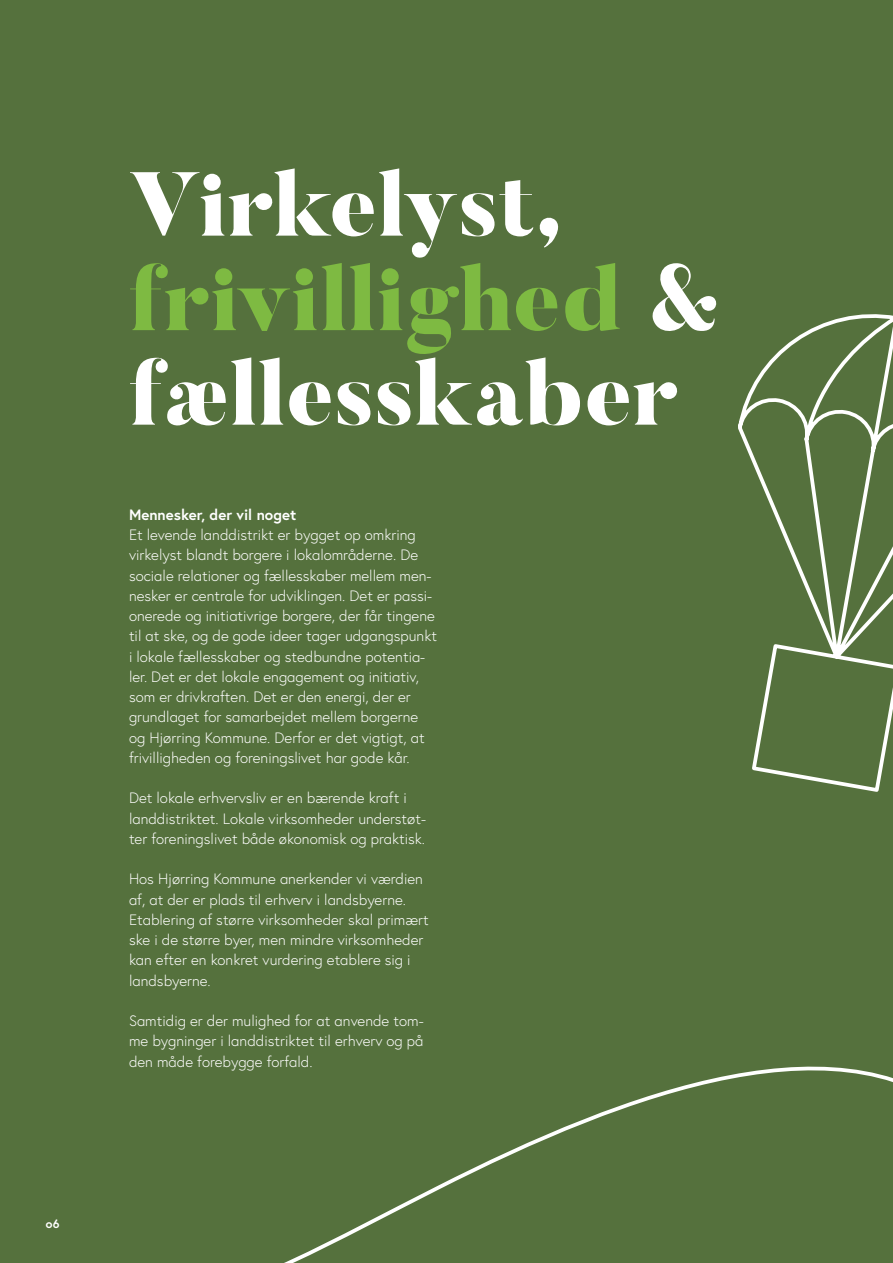
<style>
.page{position:relative;width:893px;height:1263px;background:#55713d}
.page>*{position:absolute;margin:0;border:0;box-sizing:border-box;transform-origin:0 0}
.t1{font:900 90px/94.5px "Butler";color:#fff}
.Brødtekst{font:300 15px/20.2px "Europa";color:#fff}
.Brødtekst-2{font:700 15px "Europa";color:#fff}
.Brødtekst-3{font:700 12px "Europa";color:#fff}
.s1{color:#7eba42}
</style>
<div class="page">
<svg style="left:738px;top:314px;width:155px;height:478px"></svg>
<svg style="left:284px;top:1066px;width:609px;height:197px"></svg>
<p class="Brødtekst-3" style="left:46px;top:1216px;width:15px">06</p>
<p class="t1" style="left:129px;top:160px;width:436px">Virkelyst,</p>
<p class="t1" style="left:129px;top:255px;width:593px"><span class="s1">frivillighed</span> &amp; fællesskaber</p>
<p class="Brødtekst-2" style="left:129px;top:504px;width:169px">Mennesker, der vil noget</p>
<p class="Brødtekst" style="left:129px;top:524px;width:288px">Et levende landdistrikt er bygget op omkring</p>
<p class="Brødtekst" style="left:129px;top:545px;width:291px">virkelyst blandt borgere i lokalområderne. De</p>
<p class="Brødtekst" style="left:129px;top:565px;width:310px">sociale relationer og fællesskaber mellem men&shy;nesker er centrale for udviklingen. Det er passi&shy;onerede og initiativrige borgere, der får tingene til at ske, og de gode ideer tager udgangspunkt</p>
<p class="Brødtekst" style="left:129px;top:646px;width:298px">i lokale fællesskaber og stedbundne potentia&shy;ler. Det er det lokale engagement og initiativ,</p>
<p class="Brødtekst" style="left:129px;top:686px;width:283px">som er drivkraften. Det er den energi, der er</p>
<p class="Brødtekst" style="left:129px;top:707px;width:291px">grundlaget for samarbejdet mellem borgerne</p>
<p class="Brødtekst" style="left:129px;top:727px;width:297px">og Hjørring Kommune. Derfor er det vigtigt, at</p>
<p class="Brødtekst" style="left:129px;top:747px;width:282px">frivilligheden og foreningslivet har gode kår.</p>
<p class="Brødtekst" style="left:129px;top:788px;width:279px">Det lokale erhvervsliv er en bærende kraft i</p>
<p class="Brødtekst" style="left:129px;top:808px;width:299px">landdistriktet. Lokale virksomheder understøt&shy;ter foreningslivet både økonomisk og praktisk.</p>
<p class="Brødtekst" style="left:129px;top:869px;width:295px">Hos Hjørring Kommune anerkender vi værdien</p>
<p class="Brødtekst" style="left:129px;top:889px;width:279px">af, at der er plads til erhverv i landsbyerne.</p>
<p class="Brødtekst" style="left:129px;top:909px;width:301px">Etablering af større virksomheder skal primært</p>
<p class="Brødtekst" style="left:129px;top:929px;width:296px">ske i de større byer, men mindre virksomheder</p>
<p class="Brødtekst" style="left:129px;top:950px;width:283px">kan efter en konkret vurdering etablere sig i</p>
<p class="Brødtekst" style="left:129px;top:970px;width:83px">landsbyerne.</p>
<p class="Brødtekst" style="left:129px;top:1010px;width:296px">Samtidig er der mulighed for at anvende tom&shy;me bygninger i landdistriktet til erhverv og på</p>
<p class="Brødtekst" style="left:129px;top:1051px;width:185px">den måde forebygge forfald.</p>
</div>
